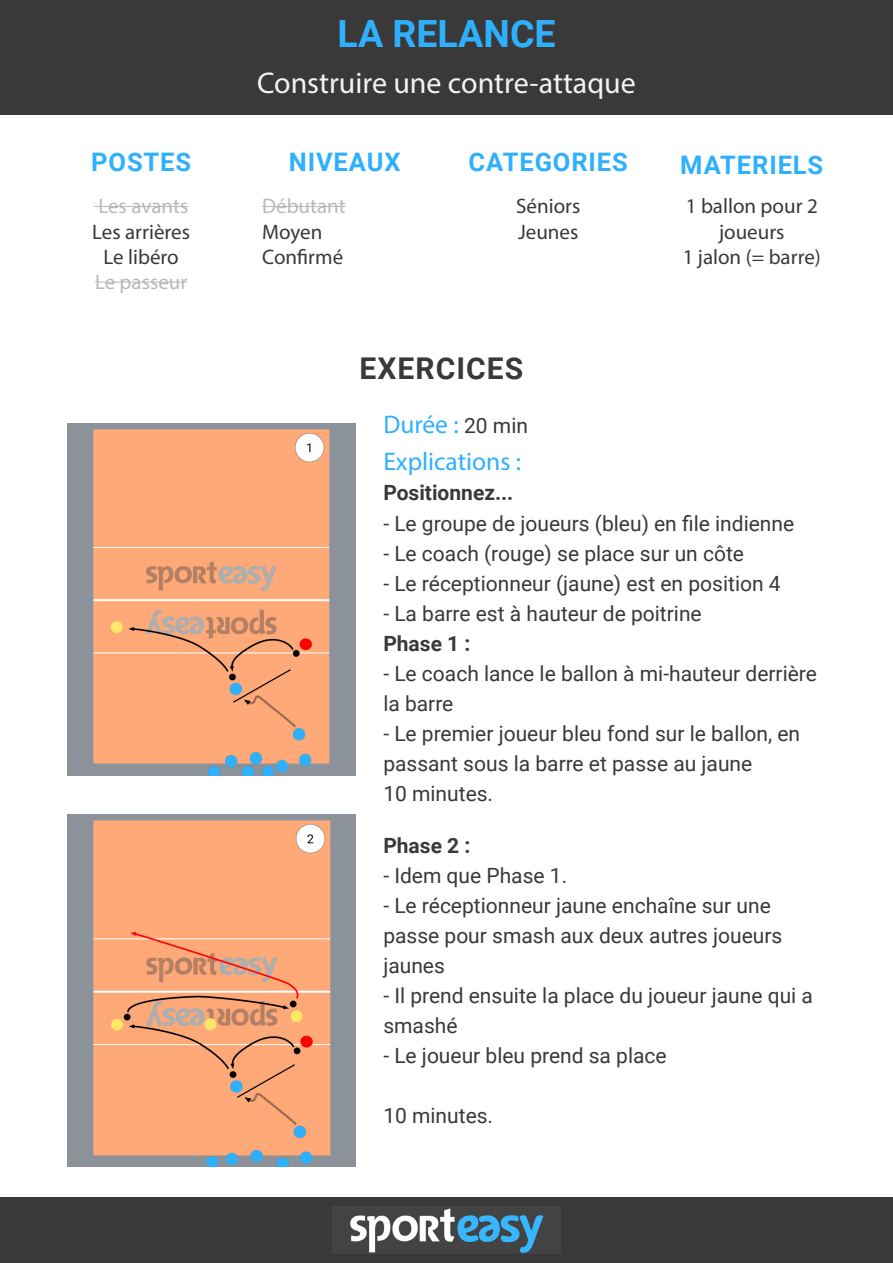
<style>
.page{position:relative;width:893px;height:1263px;background:#fff}
.page>*{position:absolute;margin:0;border:0;box-sizing:border-box;transform-origin:0 0}
.t1{font:700 37.5px "Roboto";color:#2eb0ff}
.t2{font:30px "Myriad Pro";color:#f3f3f3}
.t3{font:700 30px "Roboto";letter-spacing:.035em;color:#393939}
.t4{font:700 25.5px "Roboto";letter-spacing:.035em;color:#2eb0ff}
.t5{font:25.5px/37.5px "Myriad Pro";color:#2eb0ff}
.t6{font:21px/30px "Roboto";color:#393939}
.t7{font:21px/25.2px "Myriad Pro";color:#393939;text-align:center}
.t8{font:700 21px "Roboto";color:#393939}
.t9{font:21px "Myriad Pro";color:#bababa}
.s1{font-family:"Roboto";font-size:21px;color:#393939}
</style>
<div class="page">
<div style="left:0;top:0;width:893px;height:115px;background:#393939"></div>
<div style="left:0;top:1197px;width:893px;height:66px;background:#393939"></div>
<img style="left:350px;top:1208px;width:194px;height:45px">
<hr style="left:94px;top:206px;width:94px;height:1px;background:#bababa">
<hr style="left:95px;top:282px;width:92px;height:1px;background:#bababa">
<hr style="left:262px;top:206px;width:84px;height:1px;background:#bababa">
<img style="left:67px;top:423px;width:288px;height:352px">
<img style="left:67px;top:814px;width:288px;height:352px">
<h1 class="t1" style="left:337px;top:8px;width:220px">LA RELANCE</h1>
<h2 class="t2" style="left:257px;top:64px;width:380px">Construire une contre-attaque</h2>
<p class="t4" style="left:91px;top:144px;width:102px">POSTES</p>
<p class="t4" style="left:289px;top:144px;width:113px">NIVEAUX</p>
<p class="t4" style="left:469px;top:144px;width:161px">CATEGORIES</p>
<p class="t4" style="left:680px;top:147px;width:145px">MATERIELS</p>
<p class="t9" style="left:98px;top:193px;width:91px">Les avants</p>
<p class="t7" style="left:92px;top:219px;width:99px">Les arrières<br>Le libéro</p>
<p class="t9" style="left:95px;top:269px;width:94px">Le passeur</p>
<p class="t9" style="left:262px;top:193px;width:85px">Débutant</p>
<p class="t7" style="left:262px;top:219px;width:83px;text-align:left">Moyen<br>Confirmé</p>
<p class="t7" style="left:516px;top:193px;width:66px;text-align:left">Séniors<br>Jeunes</p>
<p class="t7" style="left:683px;top:193px;width:140px">1 ballon pour 2 joueurs<br>1 jalon (= barre)</p>
<h2 class="t3" style="left:360px;top:348px;width:163px">EXERCICES</h2>
<p class="t5" style="left:383px;top:405px;width:146px">Durée : <span class="s1">20 min<br></span>Explications :</p>
<p class="t8" style="left:383px;top:478px;width:132px">POSITIONNEZ...</p>
<p class="t6" style="left:383px;top:507px;width:412px">- Le groupe de joueurs (bleu) en file indienne</p>
<p class="t6" style="left:383px;top:537px;width:362px">- Le coach (rouge) se place sur un côte</p>
<p class="t6" style="left:383px;top:567px;width:399px">- Le réceptionneur (jaune) est en position 4</p>
<p class="t6" style="left:383px;top:597px;width:320px">- La barre est à hauteur de poitrine</p>
<p class="t8" style="left:383px;top:628px;width:89px">PHASE 1 :</p>
<p class="t6" style="left:383px;top:657px;width:435px">- Le coach lance le ballon à mi-hauteur derrière la barre</p>
<p class="t6" style="left:383px;top:717px;width:418px">- Le premier joueur bleu fond sur le ballon, en passant sous la barre et passe au jaune<br>10 minutes.</p>
<p class="t8" style="left:383px;top:830px;width:89px">PHASE 2 :</p>
<p class="t6" style="left:383px;top:859px;width:185px">- Idem que Phase 1.</p>
<p class="t6" style="left:383px;top:889px;width:400px">- Le réceptionneur jaune enchaîne sur une passe pour smash aux deux autres joueurs jaunes</p>
<p class="t6" style="left:383px;top:979px;width:431px">- Il prend ensuite la place du joueur jaune qui a smashé</p>
<p class="t6" style="left:383px;top:1039px;width:285px">- Le joueur bleu prend sa place</p>
<p class="t6" style="left:383px;top:1099px;width:111px">10 minutes.</p>
</div>
